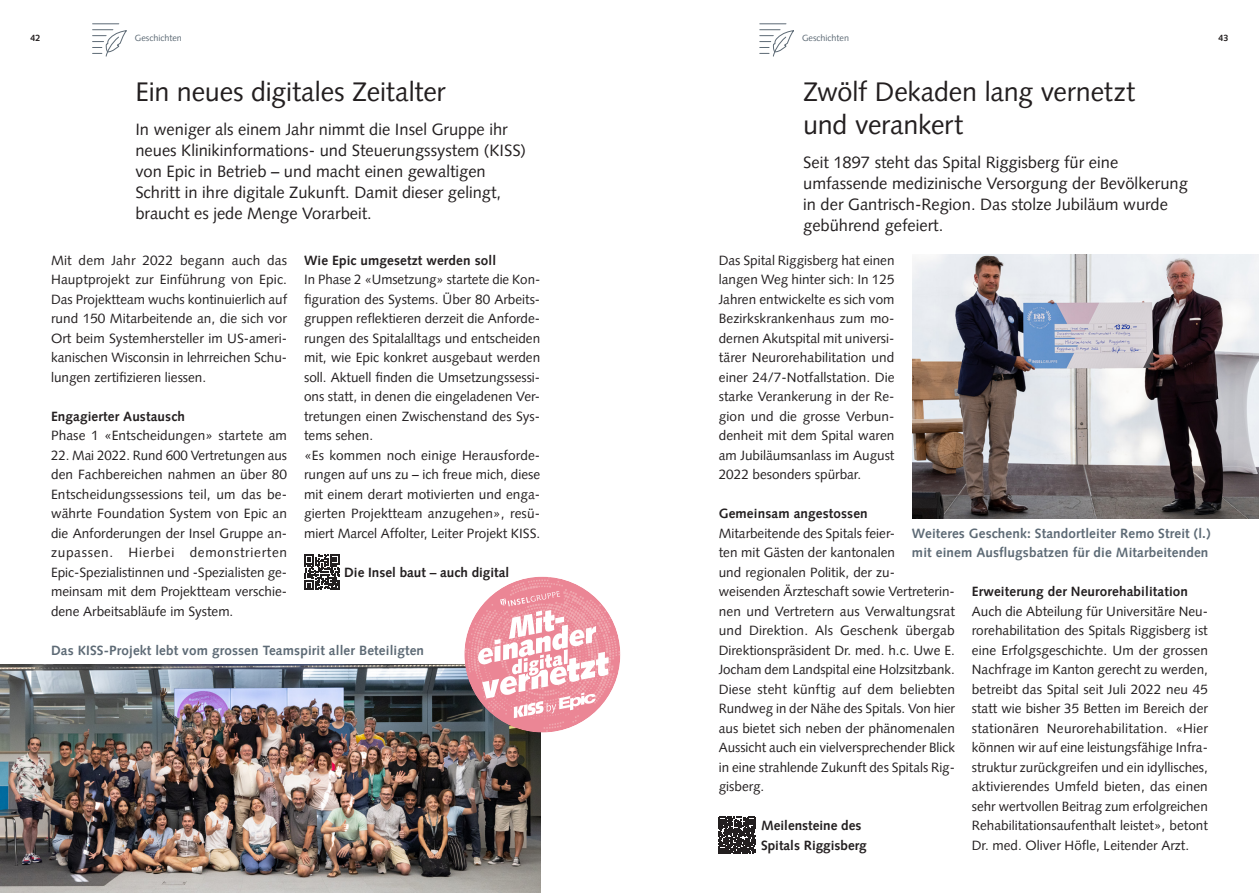
<style>
.page{position:relative;width:1259px;height:893px;background:#fff}
.page>*{position:absolute;margin:0;border:0;box-sizing:border-box;transform-origin:0 0}
.Titel_18pt{font:27px/33px "Syntax LT Pro";letter-spacing:-.01em;color:#231f20}
.Lead_12pt{font:16.5px/21px "Syntax LT Pro";color:#231f20}
.Lauftext_Blocksatz_9{font:13.5px/19.5px "Syntax LT Pro";color:#231f20;text-align:justify}
.Legende_Infos_8pt{font:700 13.5px/19.5px "Syntax LT Pro";letter-spacing:.01em;color:#5d6a75}
.Untertitel{font:700 13.5px "Syntax LT Pro";letter-spacing:.01em;color:#231f20}
.Lauftext_Blocksatz_9-2{font:700 13.5px/19.5px "Syntax LT Pro";color:#231f20}
.Lauftext_Flattersatz{font:9px "Syntax LT Pro";color:#5d6a75}
.t1{font:700 9px "Syntax LT Pro";color:#231f20}
</style>
<div class="page">
<img style="left:0;top:664px;width:540px;height:229px">
<svg style="left:304px;top:554px;width:36px;height:36px"></svg>
<img style="left:912px;top:254px;width:347px;height:264px">
<svg style="left:465px;top:577px;width:155px;height:155px"></svg>
<svg style="left:718px;top:817px;width:37px;height:37px"></svg>
<svg style="left:760px;top:23px;width:34px;height:34px"></svg>
<svg style="left:93px;top:23px;width:34px;height:34px"></svg>
<p class="Lauftext_Flattersatz" style="left:135px;top:33px;width:48px">Geschichten</p>
<p class="Lauftext_Flattersatz" style="left:802px;top:33px;width:48px">Geschichten</p>
<p class="t1" style="left:30px;top:33px;width:12px">42</p>
<p class="t1" style="left:1218px;top:33px;width:12px">43</p>
<p class="Titel_18pt" style="left:803px;top:75px;width:333px">Zwölf Dekaden lang vernetzt und verankert</p>
<p class="Lead_12pt" style="left:803px;top:152px;width:386px">Seit 1897 steht das Spital Riggisberg für eine umfassende medizinische Versorgung der Bevölkerung in der Gantrisch-Region. Das stolze Jubiläum wurde gebührend gefeiert.</p>
<p class="Lauftext_Blocksatz_9" style="left:719px;top:250px;width:177px">Das Spital Riggisberg hat einen langen Weg hinter sich: In 125<br>Jahren entwickelte es sich vom Bezirkskrankenhaus zum mo&shy;dernen Akutspital mit universi&shy;tärer Neurorehabilitation und einer 24/7-Notfallstation. Die starke Verankerung in der Re&shy;gion und die grosse Verbun&shy;denheit mit dem Spital waren am Jubiläumsanlass im August 2022 besonders spürbar.</p>
<p class="Untertitel" style="left:719px;top:505px;width:150px">Gemeinsam angestossen</p>
<p class="Lauftext_Blocksatz_9" style="left:719px;top:523px;width:238px;text-align:left">Mitarbeitende des Spitals feier-<br>ten mit Gästen der kantonalen<br>und regionalen Politik, der zu&shy;weisenden Ärzteschaft sowie Vertreterin&shy;nen und Vertretern aus Verwaltungsrat und Direktion. Als Geschenk übergab Direktionspräsident Dr. med. h.c. Uwe E.<br>Jocham dem Landspital eine Holzsitzbank.<br>Diese steht künftig auf dem beliebten Rundweg in der Nähe des Spitals. Von hier aus bietet sich neben der phänomenalen Aussicht auch ein vielversprechender Blick in eine strahlende Zukunft des Spitals Rig&shy;gisberg.</p>
<p class="Titel_18pt" style="left:135px;top:75px;width:312px">Ein neues digitales Zeitalter</p>
<p class="Lead_12pt" style="left:135px;top:119px;width:392px">In weniger als einem Jahr nimmt die Insel Gruppe ihr neues Klinikinformations- und Steuerungssystem (KISS) von Epic in Betrieb – und macht einen gewaltigen Schritt in ihre digitale Zukunft. Damit dieser gelingt, braucht es jede Menge Vorarbeit.</p>
<p class="Lauftext_Blocksatz_9" style="left:51px;top:250px;width:238px">Mit dem Jahr 2022 begann auch das Hauptprojekt zur Einführung von Epic.<br>Das Projektteam wuchs kontinuierlich auf rund 150 Mitarbeitende an, die sich vor Ort beim Systemhersteller im US-ameri&shy;kanischen Wisconsin in lehrreichen Schu&shy;lungen zertifizieren liessen.</p>
<p class="Untertitel" style="left:51px;top:408px;width:135px">Engagierter Austausch</p>
<p class="Lauftext_Blocksatz_9" style="left:51px;top:426px;width:237px">Phase 1 «Entscheidungen» startete am</p>
<p class="Lauftext_Blocksatz_9" style="left:51px;top:445px;width:238px">22. Mai 2022. Rund 600 Vertretungen aus den Fachbereichen nahmen an über 80<br>Entscheidungssessions teil, um das be&shy;währte Foundation System von Epic an die Anforderungen der Insel Gruppe an&shy;zupassen. Hierbei demonstrierten Epic-Spezialistinnen und -Spezialisten ge&shy;meinsam mit dem Projektteam verschie&shy;dene Arbeitsabläufe im System.</p>
<p class="Untertitel" style="left:304px;top:252px;width:193px">Wie Epic umgesetzt werden soll</p>
<p class="Lauftext_Blocksatz_9" style="left:304px;top:270px;width:238px">In Phase 2 «Umsetzung» startete die Kon&shy;figuration des Systems. Über 80 Arbeits&shy;gruppen reflektieren derzeit die Anforde&shy;rungen des Spitalalltags und entscheiden mit, wie Epic konkret ausgebaut werden soll. Aktuell finden die Umsetzungssessi&shy;ons statt, in denen die eingeladenen Ver&shy;tretungen einen Zwischenstand des Sys&shy;tems sehen.</p>
<p class="Lauftext_Blocksatz_9" style="left:304px;top:445px;width:238px">«Es kommen noch einige Herausforde&shy;rungen auf uns zu – ich freue mich, diese mit einem derart motivierten und enga&shy;gierten Projektteam anzugehen», resü&shy;miert Marcel Affolter, Leiter Projekt KISS.</p>
<p class="Legende_Infos_8pt" style="left:912px;top:523px;width:300px">Weiteres Geschenk: Standortleiter Remo Streit (l.) mit einem Ausflugsbatzen für die Mitarbeitenden</p>
<p class="Lauftext_Blocksatz_9-2" style="left:344px;top:562px;width:167px">Die Insel baut – auch digital</p>
<p class="Untertitel" style="left:972px;top:583px;width:218px">Erweiterung der Neurorehabilitation</p>
<p class="Lauftext_Blocksatz_9" style="left:972px;top:601px;width:238px">Auch die Abteilung für Universitäre Neu&shy;rorehabilitation des Spitals Riggisberg ist eine Erfolgsgeschichte. Um der grossen Nachfrage im Kanton gerecht zu werden, betreibt das Spital seit Juli 2022 neu 45 statt wie bisher 35 Betten im Bereich der stationären Neurorehabilitation. «Hier können wir auf eine leistungsfähige Infra&shy;struktur zurückgreifen und ein idyllisches, aktivierendes Umfeld bieten, das einen sehr wertvollen Beitrag zum erfolgreichen Rehabilitationsaufenthalt leistet», betont Dr. med. Oliver Höfle, Leitender Arzt.</p>
<p class="Legende_Infos_8pt" style="left:51px;top:640px;width:374px">Das KISS-Projekt lebt vom grossen Teamspirit aller Beteiligten</p>
<p class="Lauftext_Blocksatz_9-2" style="left:761px;top:816px;width:107px">Meilensteine des<br>Spitals Riggisberg</p>
</div>
